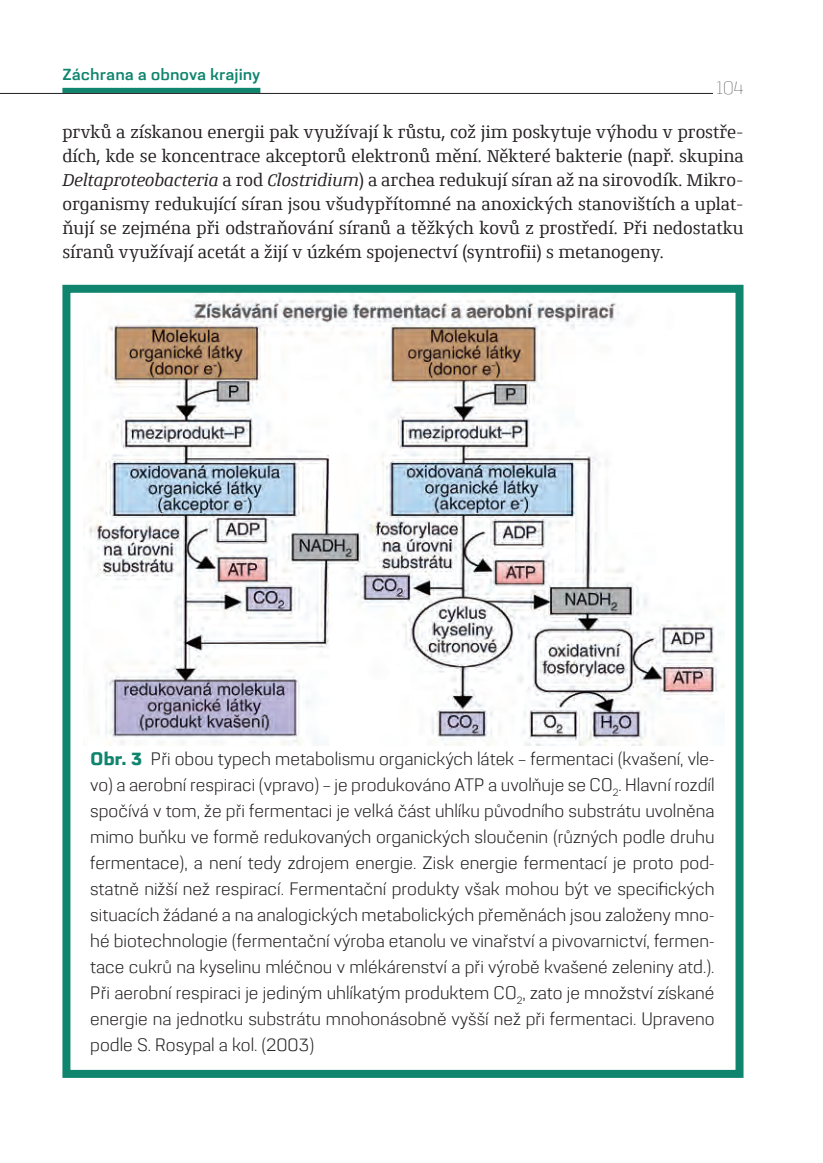
<style>
.page{position:relative;width:823px;height:1163px;background:#fff}
.page>*{position:absolute;margin:0;border:0;box-sizing:border-box;transform-origin:0 0}
.POPISEK{font:300 18px/26px "Grafia Sans Pro";color:#231f20;text-align:justify}
.ZÁKLAD{font:18px/24px "Conto Slab Regular";color:#231f20;text-align:justify}
.t1{font:100 18px "Grafia Sans Pro";color:#231f20}
.t2{font:500 16px "Grafia Sans Pro";color:#10856e}
.s1{font-style:italic}
.s2{font-weight:800;color:#10856e}
</style>
<div class="page">
<div style="left:62px;top:88px;width:198px;height:5px;background:#10856e"></div>
<hr style="left:0;top:93px;width:717px;height:1px;background:#231f20">
<div style="left:712px;top:80px;width:31px;height:28px;background:#fff"></div>
<img style="left:83px;top:294px;width:641px;height:451px">
<div style="left:62px;top:285px;width:681px;height:792px;border:8px solid #10856e"></div>
<p class="t2" style="left:62px;top:62px;width:199px">Záchrana a obnova krajiny</p>
<p class="t1" style="left:716px;top:75px;width:28px">104</p>
<p class="ZÁKLAD" style="left:62px;top:120px;width:682px">prvků a získanou energii pak využívají k růstu, což jim poskytuje výhodu v prostře&shy;dích, kde se koncentrace akceptorů elektronů mění. Některé bakterie (např. skupina <span class="s1">Deltaproteobacteria</span> a rod <span class="s1">Clostridium</span>) a archea redukují síran až na sirovodík. Mikro&shy;organismy redukující síran jsou všudypřítomné na anoxických stanovištích a uplat&shy;ňují se zejména při odstraňování síranů a těžkých kovů z prostředí. Při nedostatku síranů využívají acetát a žijí v úzkém spojenectví (syntrofii) s metanogeny.</p>
<p class="POPISEK" style="left:90px;top:744px;width:625px"><span class="s2">Obr. 3</span> Při obou typech metabolismu organických látek – fermentaci (kvašení, vle&shy;vo) a aerobní respiraci (vpravo) – je produkováno ATP a uvolňuje se CO<sub>2</sub>. Hlavní rozdíl spočívá v tom, že při fermentaci je velká část uhlíku původního substrátu uvolněna mimo buňku ve formě redukovaných organických sloučenin (různých podle druhu fermentace), a není tedy zdrojem energie. Zisk energie fermentací je proto pod&shy;statně nižší než respirací. Fermentační produkty však mohou být ve specifických situacích žádané a na analogických metabolických přeměnách jsou založeny mno&shy;hé biotechnologie (fermentační výroba etanolu ve vinařství a pivovarnictví, fermen&shy;tace cukrů na kyselinu mléčnou v mlékárenství a při výrobě kvašené zeleniny atd.).<br>Při aerobní respiraci je jediným uhlíkatým produktem CO<sub>2</sub>, zato je množství získané energie na jednotku substrátu mnohonásobně vyšší než při fermentaci. Upraveno podle S. Rosypal a kol. (2003)</p>
</div>
